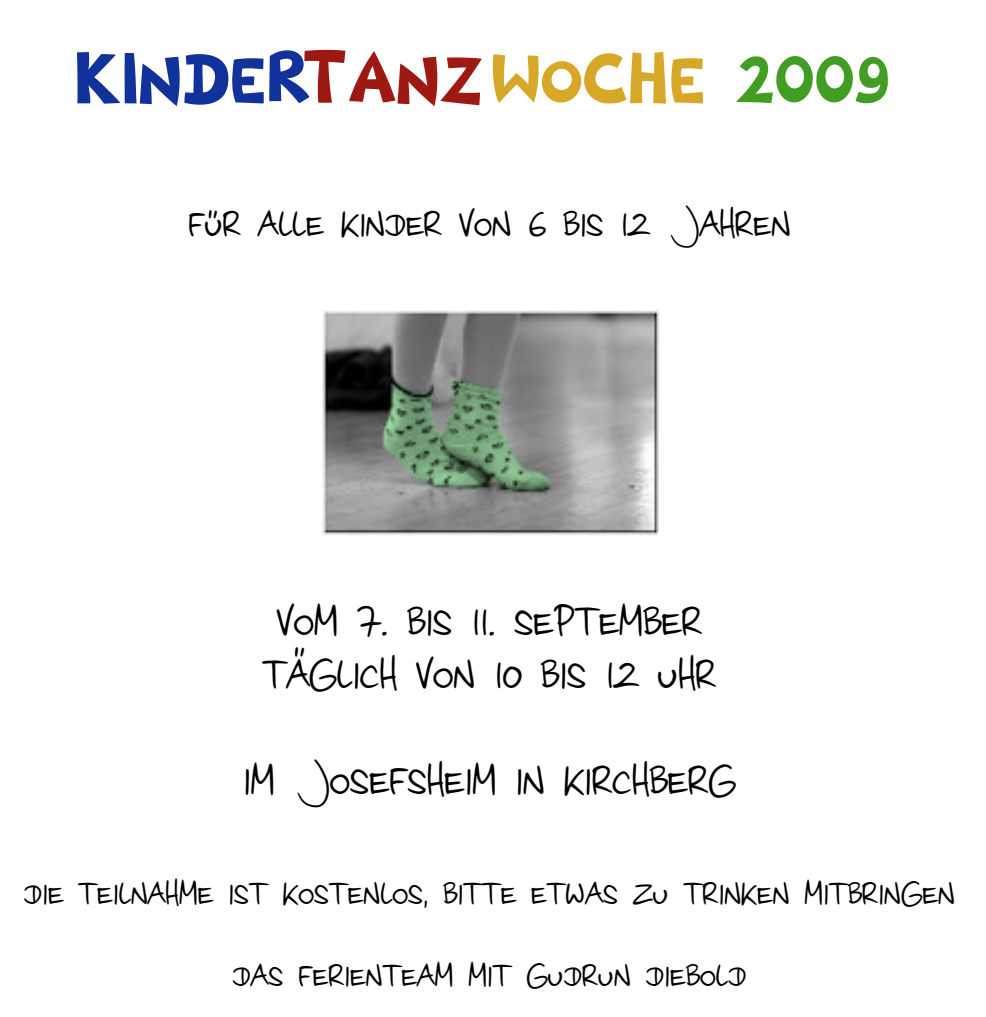
<style>
.page{position:relative;width:986px;height:1017px;background:#fff}
.page>*{position:absolute;margin:0;border:0;box-sizing:border-box;transform-origin:0 0}
.t1{font:81px "NICHTLUSDICK";color:#11319b}
.t2{font:40.5px/52.9px "NICHTLUSDUENN";color:#000;text-align:center}
.t3{font:36px "NICHTLUSDUENN";color:#000}
.t4{font:31.28px "NICHTLUSDUENN";letter-spacing:.005em;color:#000}
.s1{color:#9f1913}
.s2{color:#d7a728}
.s3{color:#419e23}
</style>
<div class="page">
<img style="left:322px;top:310px;width:336px;height:225px">
<h1 class="t1" style="left:75px;top:24px;width:815px">KINDER<span class="s1">TANZ</span><span class="s2">WOCHE</span> <span class="s3">2009</span></h1>
<p class="t3" style="left:189px;top:199px;width:603px">FÜR ALLE KINDER VON 6 BIS 12 JAHREN</p>
<p class="t2" style="left:263px;top:594px;width:455px">VOM 7. BIS 11. SEPTEMBER<br>TÄGLICH VON 10 BIS 12 UHR</p>
<p class="t2" style="left:243px;top:753px;width:494px">IM JOSEFSHEIM IN KIRCHBERG</p>
<p class="t4" style="left:24px;top:872px;width:932px">DIE TEILNAHME IST KOSTENLOS, BITTE ETWAS ZU TRINKEN MITBRINGEN</p>
<p class="t4" style="left:233px;top:954px;width:515px">DAS FERIENTEAM MIT GUDRUN DIEBOLD</p>
</div>
